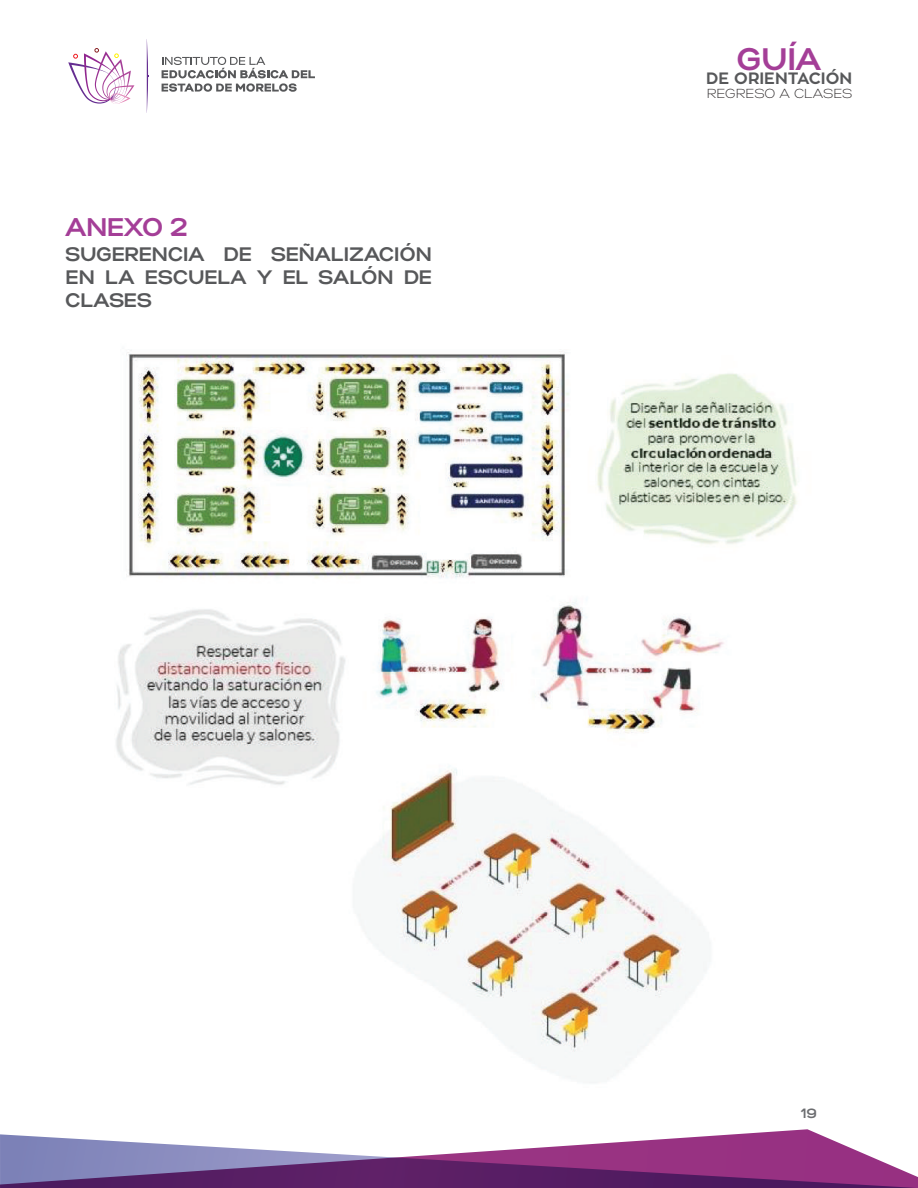
<style>
.page{position:relative;width:918px;height:1188px;background:#fff}
.page>*{position:absolute;margin:0;border:0;box-sizing:border-box;transform-origin:0 0}
.t1{font:31.05px "Gabriel Sans Bold";color:#a43e97}
.t2{font:25.5px "Gabriel Sans Bold";color:#a43e97}
.t3{font:19.5px/23.4px "Gabriel Sans Bold";letter-spacing:.02em;color:#57585a;text-align:justify}
.t4{font:700 16.35px "Zona Pro";color:#57585a}
.t5{font:13.5px "Gabriel Sans Bold";color:#6c6d70}
.t6{font:13.05px "Gabriel Sans Light";color:#231f20}
</style>
<div class="page">
<svg style="left:0;top:1129px;width:918px;height:59px"></svg>
<svg style="left:147px;top:42px;width:1px;height:68px"></svg>
<svg style="left:68px;top:48px;width:66px;height:56px"></svg>
<svg style="left:162px;top:57px;width:153px;height:35px"></svg>
<img style="left:116px;top:351px;width:681px;height:732px">
<h2 class="t2" style="left:66px;top:212px;width:124px">ANEXO 2</h2>
<p class="t3" style="left:66px;top:242px;width:368px">SUGERENCIA DE SEÑALIZACIÓN EN LA ESCUELA Y EL SALÓN DE CLASES</p>
<h1 class="t1" style="left:737px;top:40px;width:85px">GUÍA</h1>
<p class="t4" style="left:706px;top:68px;width:148px">DE ORIENTACIÓN</p>
<p class="t6" style="left:707px;top:86px;width:147px">REGRESO A CLASES</p>
<p class="t5" style="left:801px;top:1105px;width:17px">19</p>
</div>
